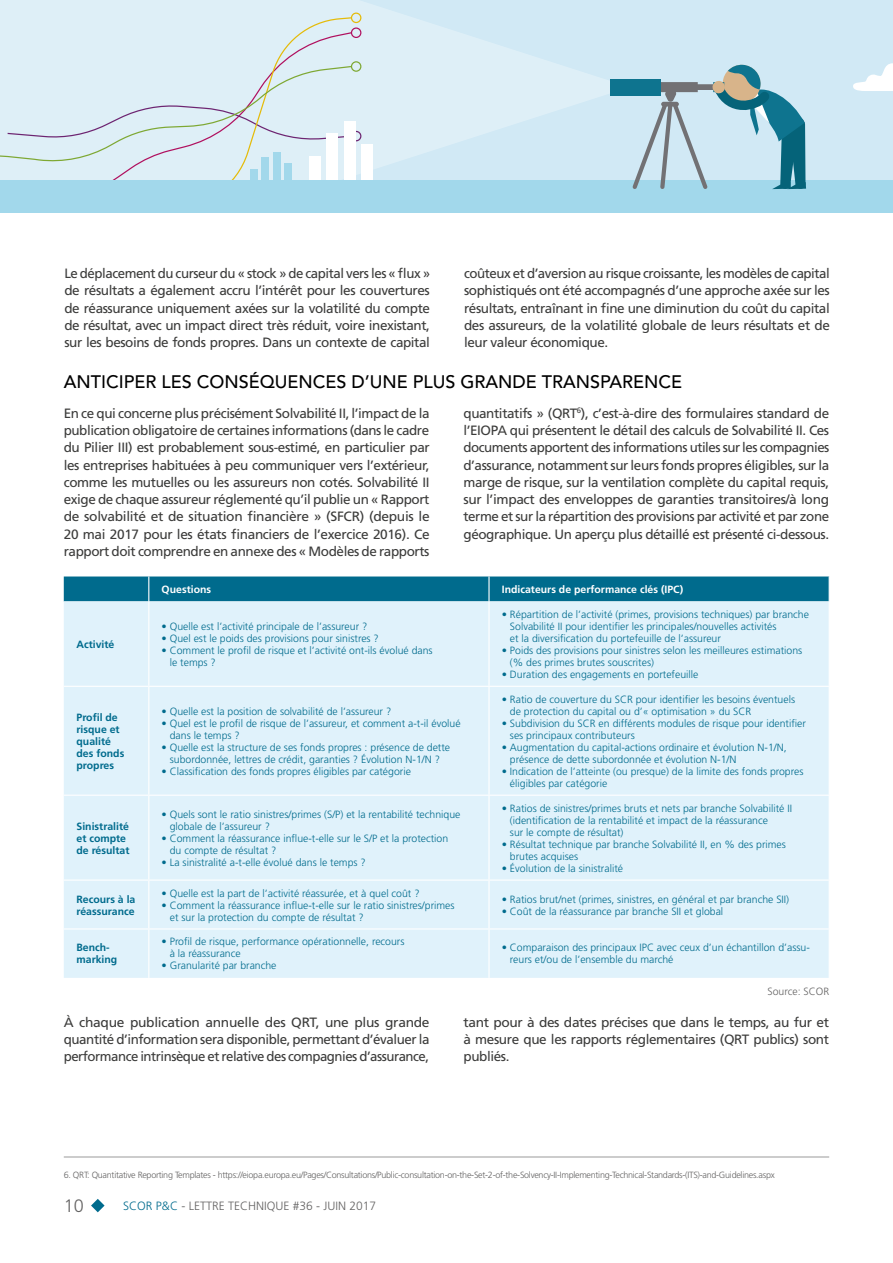
<style>
.page{position:relative;width:893px;height:1263px;background:#fff}
.page>*{position:absolute;margin:0;border:0;box-sizing:border-box;transform-origin:0 0}
.t1{font:500 18px "Avenir LT Std";color:#000}
.t2{font:300 18px "Frutiger LT Std";color:#646363}
.t3{font:13.5px/17.2px "Frutiger LT Std";letter-spacing:-.03em;color:#3c3c3b;text-align:justify}
.t4{font:300 12px "Frutiger LT Std";color:#646363}
.t5{font:300 10.5px/12px "Frutiger LT Std";color:#006b8d}
.t6{font:700 10.5px/12px "Frutiger LT Std";color:#006b8d}
.t7{font:700 10.5px "Frutiger LT Std";color:#fff}
.t8{font:300 10.5px "Frutiger LT Std";color:#646363}
.t9{font:300 9px "Frutiger LT Std";letter-spacing:-.03em;color:#646363}
.s1{color:#006b8d}
</style>
<div class="page">
<svg style="left:91px;top:1199px;width:14px;height:13px"></svg>
<div style="left:0;top:0;width:893px;height:213px;background:#d1e9f5"></div>
<svg style="left:0;top:0;width:629px;height:180px;fill:#deeff7"></svg>
<svg style="left:853px;top:63px;width:40px;height:28px"></svg>
<div style="left:6px;top:17px;width:347px;height:163px;background:#deeff7"></div>
<div style="left:0;top:65px;width:353px;height:98px;background:#deeff7"></div>
<div style="left:351px;top:13px;width:10px;height:10px;border:1px solid #e5bb08;border-radius:50%"></div>
<div style="left:351px;top:27px;width:10px;height:11px;border:1px solid #b0105f;border-radius:50%"></div>
<div style="left:351px;top:61px;width:10px;height:11px;border:1px solid #7ea833;border-radius:50%"></div>
<div style="left:351px;top:131px;width:10px;height:10px;border:1px solid #6d2471;border-radius:50%"></div>
<div style="left:361px;top:145px;width:12px;height:35px;background:#fff"></div>
<div style="left:344px;top:121px;width:11px;height:59px;background:#fff"></div>
<div style="left:326px;top:133px;width:12px;height:47px;background:#fff"></div>
<div style="left:309px;top:157px;width:12px;height:23px;background:#fff"></div>
<div style="left:0;top:180px;width:893px;height:33px;background:#a2d8eb"></div>
<div style="left:611px;top:79px;width:50px;height:16px;background:#0e748f"></div>
<svg style="left:629px;top:64px;width:177px;height:126px"></svg>
<div style="left:64px;top:601px;width:765px;height:377px;background:#e0f2fb"></div>
<div style="left:64px;top:576px;width:766px;height:25px;background:#006b8d"></div>
<hr style="left:148px;top:601px;width:1px;height:85px;background:#fff">
<hr style="left:488px;top:601px;width:2px;height:85px;background:#fff">
<hr style="left:148px;top:687px;width:1px;height:108px;background:#fff">
<hr style="left:488px;top:687px;width:2px;height:108px;background:#fff">
<hr style="left:148px;top:796px;width:1px;height:83px;background:#fff">
<hr style="left:488px;top:796px;width:2px;height:83px;background:#fff">
<hr style="left:148px;top:881px;width:1px;height:47px;background:#fff">
<hr style="left:488px;top:881px;width:2px;height:47px;background:#fff">
<hr style="left:148px;top:929px;width:1px;height:49px;background:#fff">
<hr style="left:488px;top:929px;width:2px;height:49px;background:#fff">
<hr style="left:64px;top:686px;width:85px;height:1px;background:#fff">
<hr style="left:149px;top:686px;width:340px;height:1px;background:#fff">
<hr style="left:489px;top:686px;width:341px;height:1px;background:#fff">
<hr style="left:64px;top:795px;width:85px;height:1px;background:#fff">
<hr style="left:149px;top:795px;width:340px;height:1px;background:#fff">
<hr style="left:489px;top:795px;width:341px;height:1px;background:#fff">
<hr style="left:64px;top:879px;width:85px;height:2px;background:#fff">
<hr style="left:149px;top:879px;width:340px;height:2px;background:#fff">
<hr style="left:489px;top:879px;width:341px;height:2px;background:#fff">
<hr style="left:64px;top:928px;width:85px;height:1px;background:#fff">
<hr style="left:149px;top:928px;width:340px;height:1px;background:#fff">
<hr style="left:489px;top:928px;width:341px;height:1px;background:#fff">
<hr style="left:64px;top:1156px;width:765px;height:2px;background:#bcbcbc">
<p class="t3" style="left:64px;top:265px;width:367px">Le déplacement du curseur du « stock » de capital vers les « flux » de résultats a également accru l’intérêt pour les couvertures de réassurance uniquement axées sur la volatilité du compte de résultat, avec un impact direct très réduit, voire inexistant, sur les besoins de fonds propres. Dans un contexte de capital</p>
<p class="t3" style="left:464px;top:265px;width:367px">coûteux et d’aversion au risque croissante, les modèles de capital sophistiqués ont été accompagnés d’une approche axée sur les résultats, entraînant in fine une diminution du coût du capital des assureurs, de la volatilité globale de leurs résultats et de leur valeur économique.</p>
<h1 class="t1" style="left:64px;top:371px;width:620px">ANTICIPER LES CONSÉQUENCES D’UNE PLUS GRANDE TRANSPARENCE</h1>
<p class="t3" style="left:64px;top:405px;width:367px">En ce qui concerne plus précisément Solvabilité II, l’impact de la publication obligatoire de certaines informations (dans le cadre du Pilier III) est probablement sous-estimé, en particulier par les entreprises habituées à peu communiquer vers l’extérieur, comme les mutuelles ou les assureurs non cotés. Solvabilité II exige de chaque assureur réglementé qu’il publie un « Rapport de solvabilité et de situation financière » (SFCR) (depuis le 20 mai 2017 pour les états financiers de l’exercice 2016). Ce rapport doit comprendre en annexe des « Modèles de rapports</p>
<p class="t3" style="left:463px;top:405px;width:367px">quantitatifs » (QRT<sup>6</sup>), c’est-à-dire des formulaires standard de l’EIOPA qui présentent le détail des calculs de Solvabilité II. Ces documents apportent des informations utiles sur les compagnies d’assurance, notamment sur leurs fonds propres éligibles, sur la marge de risque, sur la ventilation complète du capital requis, sur l’impact des enveloppes de garanties transitoires/à long terme et sur la répartition des provisions par activité et par zone géographique. Un aperçu plus détaillé est présenté ci-dessous.</p>
<p class="t7" style="left:162px;top:583px;width:51px">Questions</p>
<p class="t7" style="left:502px;top:583px;width:183px">Indicateurs de performance clés (IPC)</p>
<p class="t6" style="left:77px;top:638px;width:39px">Activité</p>
<p class="t6" style="left:77px;top:711px;width:49px">Profil de risque et qualité des fonds propres</p>
<p class="t6" style="left:77px;top:820px;width:54px">Sinistralité et compte de résultat</p>
<p class="t6" style="left:77px;top:893px;width:60px">Recours à la réassurance</p>
<p class="t5" style="left:162px;top:620px;width:207px">• Quelle est l’activité principale de l’assureur ?</p>
<p class="t5" style="left:162px;top:632px;width:219px">• Quel est le poids des provisions pour sinistres ?</p>
<p class="t5" style="left:170px;top:644px;width:264px;text-indent:-8px">• Comment le profil de risque et l’activité ont-ils évolué dans le temps ?</p>
<p class="t5" style="left:162px;top:705px;width:231px">• Quelle est la position de solvabilité de l’assureur ?</p>
<p class="t5" style="left:170px;top:717px;width:292px;text-indent:-8px">• Quel est le profil de risque de l’assureur, et comment a-t-il évolué dans le temps ?</p>
<p class="t5" style="left:162px;top:741px;width:290px;text-align:center">• Quelle est la structure de ses fonds propres : présence de dette subordonnée, lettres de crédit, garanties ? Évolution N-1/N ?</p>
<p class="t5" style="left:162px;top:765px;width:251px">• Classification des fonds propres éligibles par catégorie</p>
<p class="t5" style="left:170px;top:808px;width:292px;text-indent:-8px">• Quels sont le ratio sinistres/primes (S/P) et la rentabilité technique globale de l’assureur ?</p>
<p class="t5" style="left:170px;top:832px;width:280px;text-indent:-8px">• Comment la réassurance influe-t-elle sur le S/P et la protection du compte de résultat ?</p>
<p class="t5" style="left:162px;top:856px;width:206px">• La sinistralité a-t-elle évolué dans le temps ?</p>
<p class="t5" style="left:162px;top:887px;width:260px">• Quelle est la part de l’activité réassurée, et à quel coût ?</p>
<p class="t5" style="left:170px;top:899px;width:286px;text-indent:-8px">• Comment la réassurance influe-t-elle sur le ratio sinistres/primes et sur la protection du compte de résultat ?</p>
<p class="t6" style="left:77px;top:942px;width:42px">Bench&shy;marking</p>
<p class="t5" style="left:170px;top:936px;width:236px;text-indent:-8px">• Profil de risque, performance opérationnelle, recours à la réassurance</p>
<p class="t5" style="left:162px;top:960px;width:116px">• Granularité par branche</p>
<p class="t5" style="left:510px;top:608px;width:301px;text-indent:-8px">• Répartition de l’activité (primes, provisions techniques) par branche<br>Solvabilité II pour identifier les principales/nouvelles activités<br>et la diversification du portefeuille de l’assureur</p>
<p class="t5" style="left:510px;top:644px;width:294px;text-indent:-8px">• Poids des provisions pour sinistres selon les meilleures estimations (% des primes brutes souscrites)</p>
<p class="t5" style="left:502px;top:668px;width:198px">• Duration des engagements en portefeuille</p>
<p class="t5" style="left:510px;top:693px;width:287px;text-indent:-8px">• Ratio de couverture du SCR pour identifier les besoins éventuels de protection du capital ou d’« optimisation » du SCR</p>
<p class="t5" style="left:510px;top:717px;width:298px;text-indent:-8px">• Subdivision du SCR en différents modules de risque pour identifier ses principaux contributeurs</p>
<p class="t5" style="left:510px;top:741px;width:278px;text-indent:-8px">• Augmentation du capital-actions ordinaire et évolution N-1/N, présence de dette subordonnée et évolution N-1/N</p>
<p class="t5" style="left:510px;top:765px;width:295px;text-indent:-8px">• Indication de l’atteinte (ou presque) de la limite des fonds propres éligibles par catégorie</p>
<p class="t5" style="left:510px;top:802px;width:284px;text-indent:-8px">• Ratios de sinistres/primes bruts et nets par branche Solvabilité II (identification de la rentabilité et impact de la réassurance<br>sur le compte de résultat)</p>
<p class="t5" style="left:510px;top:838px;width:277px;text-indent:-8px">• Résultat technique par branche Solvabilité II, en % des primes brutes acquises</p>
<p class="t5" style="left:502px;top:862px;width:123px">• Évolution de la sinistralité</p>
<p class="t5" style="left:502px;top:893px;width:289px">• Ratios brut/net (primes, sinistres, en général et par branche SII)</p>
<p class="t5" style="left:502px;top:905px;width:223px">• Coût de la réassurance par branche SII et global</p>
<p class="t5" style="left:510px;top:942px;width:301px;text-indent:-8px">• Comparaison des principaux IPC avec ceux d’un échantillon d’assu&shy;reurs et/ou de l’ensemble du marché</p>
<p class="t8" style="left:767px;top:985px;width:63px">Source: SCOR</p>
<p class="t3" style="left:64px;top:1014px;width:367px">À chaque publication annuelle des QRT, une plus grande quantité d’information sera disponible, permettant d’évaluer la performance intrinsèque et relative des compagnies d’assurance,</p>
<p class="t3" style="left:463px;top:1014px;width:367px">tant pour à des dates précises que dans le temps, au fur et à mesure que les rapports réglementaires (QRT publics) sont publiés.</p>
<p class="t9" style="left:64px;top:1170px;width:712px">6. QRT: Quantitative Reporting Templates - https://eiopa.europa.eu/Pages/Consultations/Public-consultation-on-the-Set-2-of-the-Solvency-II-Implementing-Technical-Standards-(ITS)-and-Guidelines.aspx</p>
<h1 class="t2" style="left:64px;top:1196px;width:22px">10</h1>
<p class="t4" style="left:123px;top:1199px;width:254px"><span class="s1">SCOR P&amp;C</span> - LETTRE TECHNIQUE #36 - JUIN 2017</p>
</div>
